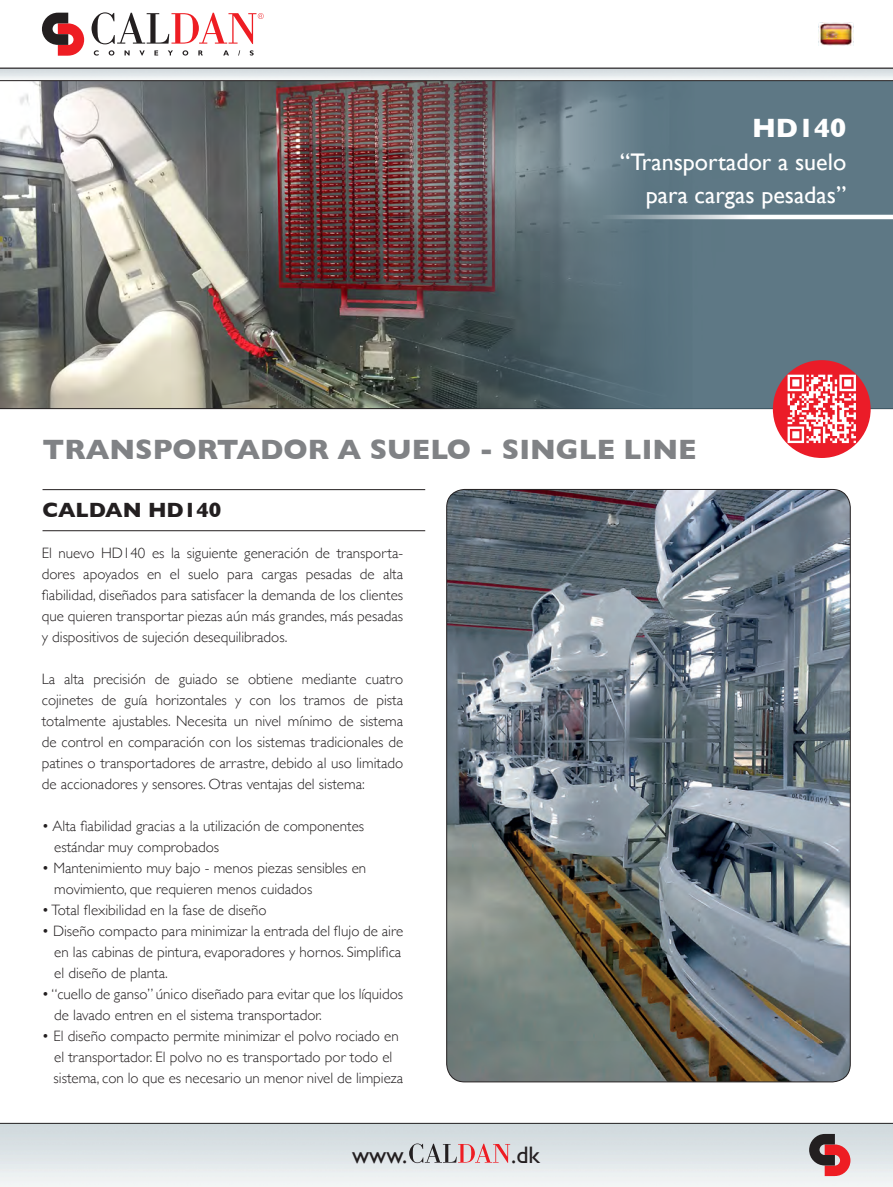
<style>
.page{position:relative;width:893px;height:1187px;background:#fff}
.page>*{position:absolute;margin:0;border:0;box-sizing:border-box;transform-origin:0 0}
.produkt{font:700 28.5px "Gill Sans";color:#808285}
.rubrik{font:700 27px "Gill Sans";color:#fff}
.rubrik-2{font:24px/33px "Gill Sans";color:#fff;text-align:right}
.t1{font:23.85px "Gill Sans";color:#231f20}
.t2{font:700 21px "Gill Sans";color:#231f20}
.txt{font:300 15px/21px "Gill Sans";color:#231f20;text-align:justify}
</style>
<div class="page">
<img style="left:0;top:81px;width:893px;height:328px">
<svg style="left:395px;top:81px;width:498px;height:327px;background:#5d6c75"></svg>
<div style="left:773px;top:360px;width:98px;height:98px;background:#eb1c28;border-radius:50%"></div>
<svg style="left:788px;top:374px;width:68px;height:69px"></svg>
<img style="left:447px;top:489px;width:403px;height:592px">
<svg style="left:94px;top:50px;width:5px;height:6px"></svg>
<svg style="left:109px;top:50px;width:5px;height:6px"></svg>
<svg style="left:125px;top:50px;width:5px;height:5px"></svg>
<svg style="left:139px;top:50px;width:6px;height:6px"></svg>
<svg style="left:154px;top:50px;width:4px;height:5px"></svg>
<svg style="left:168px;top:50px;width:5px;height:5px"></svg>
<svg style="left:182px;top:50px;width:6px;height:6px"></svg>
<svg style="left:198px;top:50px;width:5px;height:5px"></svg>
<svg style="left:223px;top:50px;width:6px;height:5px"></svg>
<svg style="left:250px;top:50px;width:4px;height:6px"></svg>
<svg style="left:42px;top:13px;width:42px;height:43px"></svg>
<svg style="left:92px;top:12px;width:172px;height:32px"></svg>
<svg style="left:0;top:1123px;width:893px;height:63px"></svg>
<svg style="left:809px;top:1133px;width:41px;height:42px;background:#a66669"></svg>
<hr style="left:43px;top:489px;width:382px;height:1px;background:#231f20">
<svg style="left:0;top:68px;width:893px;height:13px"></svg>
<hr style="left:43px;top:530px;width:382px;height:1px;background:#231f20">
<svg style="left:409px;top:1143px;width:101px;height:19px;background:#cbb2b5"></svg>
<img style="left:818px;top:22px;width:35px;height:24px">
<svg style="left:602px;top:215px;width:291px;height:4px"></svg>
<p class="rubrik" style="left:752px;top:106px;width:96px">HD140</p>
<p class="rubrik-2" style="left:620px;top:145px;width:228px">“Transportador a suelo para cargas pesadas”</p>
<p class="produkt" style="left:43px;top:426px;width:656px">TRANSPORTADOR A SUELO - SINGLE LINE</p>
<h3 class="t2" style="left:43px;top:493px;width:180px">CALDAN HD140</h3>
<p class="txt" style="left:42px;top:542px;width:363px">El nuevo HD140 es la siguiente generación de transporta&shy;dores apoyados en el suelo para cargas pesadas de alta fiabilidad, diseñados para satisfacer la demanda de los clientes que quieren transportar piezas aún más grandes, más pesadas y dispositivos de sujeción desequilibrados.</p>
<p class="txt" style="left:42px;top:668px;width:363px">La alta precisión de guiado se obtiene mediante cuatro cojinetes de guía horizontales y con los tramos de pista totalmente ajustables. Necesita un nivel mínimo de sistema de control en comparación con los sistemas tradicionales de patines o transportadores de arrastre, debido al uso limitado de accionadores y sensores. Otras ventajas del sistema:</p>
<p class="txt" style="left:42px;top:815px;width:324px">• Alta fiabilidad gracias a la utilización de componentes</p>
<p class="txt" style="left:54px;top:836px;width:166px">estándar muy comprobados</p>
<p class="txt" style="left:42px;top:857px;width:326px">• Mantenimiento muy bajo - menos piezas sensibles en</p>
<p class="txt" style="left:54px;top:878px;width:260px">movimiento, que requieren menos cuidados</p>
<p class="txt" style="left:42px;top:899px;width:226px">• Total flexibilidad en la fase de diseño</p>
<p class="txt" style="left:42px;top:920px;width:363px">• Diseño compacto para minimizar la entrada del flujo de aire</p>
<p class="txt" style="left:54px;top:941px;width:349px">en las cabinas de pintura, evaporadores y hornos. Simplifica</p>
<p class="txt" style="left:54px;top:962px;width:115px">el diseño de planta.</p>
<p class="txt" style="left:42px;top:983px;width:363px">• “cuello de ganso” único diseñado para evitar que los líquidos</p>
<p class="txt" style="left:54px;top:1004px;width:269px">de lavado entren en el sistema transportador.</p>
<p class="txt" style="left:42px;top:1025px;width:358px">• El diseño compacto permite minimizar el polvo rociado en</p>
<p class="txt" style="left:54px;top:1046px;width:340px">el transportador. El polvo no es transportado por todo el</p>
<p class="txt" style="left:54px;top:1067px;width:351px">sistema, con lo que es necesario un menor nivel de limpieza</p>
<h3 class="t1" style="left:352px;top:1140px;width:57px">www.</h3>
<h3 class="t1" style="left:511px;top:1140px;width:30px">.dk</h3>
</div>
